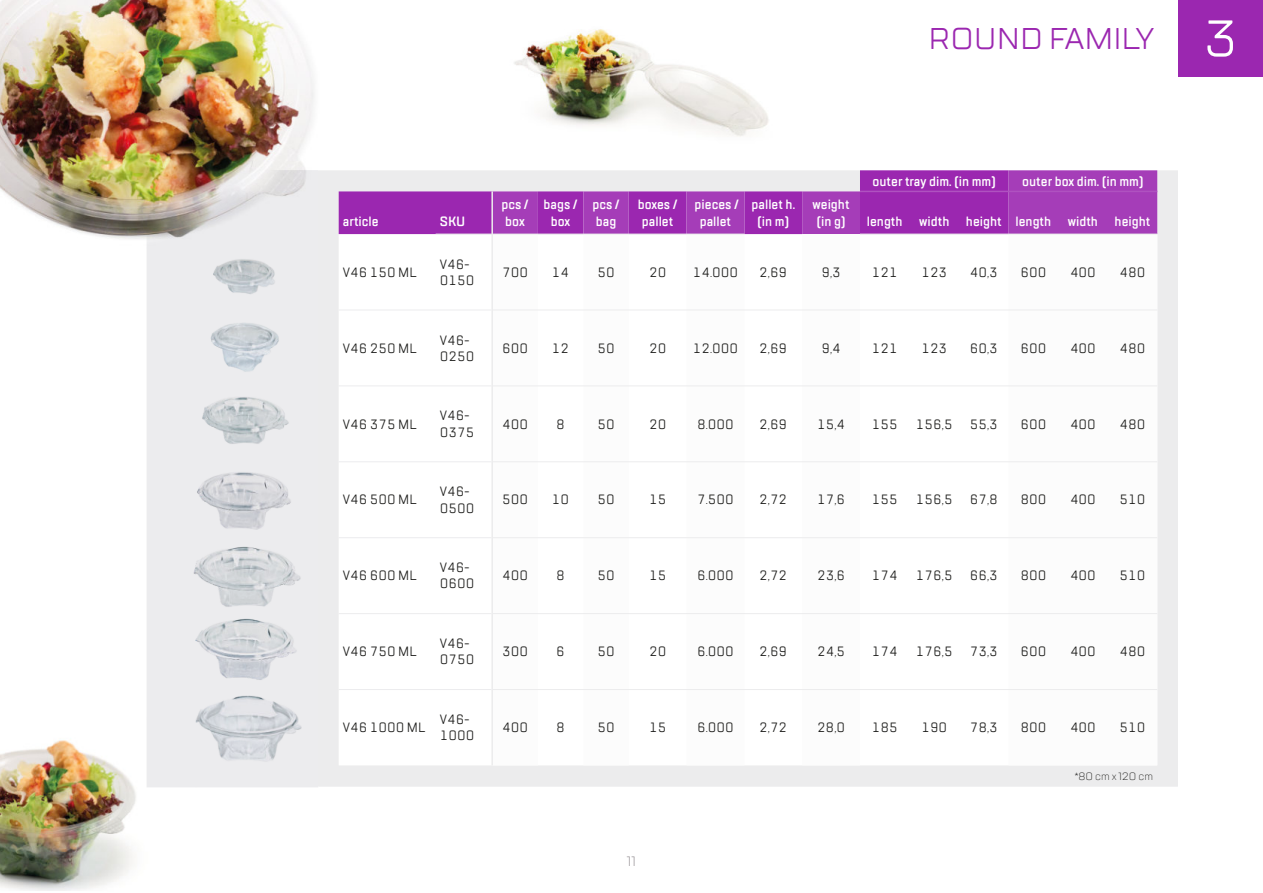
<style>
.page{position:relative;width:1263px;height:893px;background:#fff}
.page>*{position:absolute;margin:0;border:0;box-sizing:border-box;transform-origin:0 0}
.t1{font:30px "TT Lakes";color:#9b27b0}
.t2{font:13.5px/16.2px "TT Lakes Condensed";color:#1d1d1b}
.t3{font:600 13.5px/16.2px "TT Lakes Condensed";color:#fff;text-align:center}
.t4{font:300 13.5px "TT Lakes";color:#8a8488}
.t5{font:300 10.5px "TT Lakes";color:#1d1d1b}
.s1{font-size:51px;color:#fff}
</style>
<div class="page">
<img style="left:0;top:0;width:769px;height:891px">
<img style="left:0;top:255px;width:301px;height:512px">
<div style="left:1178px;top:0;width:85px;height:77px;background:#9b27b0"></div>
<svg style="left:318px;top:170px;width:860px;height:617px"></svg>
<svg style="left:339px;top:170px;width:818px;height:64px;background:#b05ac0"></svg>
<svg style="left:493px;top:234px;width:664px;height:531px"></svg>
<hr style="left:491px;top:191px;width:2px;height:574px;background:#ececed">
<hr style="left:436px;top:234px;width:308px;height:1px;background:#ececed">
<hr style="left:860px;top:234px;width:297px;height:1px;background:#ececed">
<hr style="left:492px;top:310px;width:665px;height:1px;background:#ececed">
<hr style="left:492px;top:386px;width:665px;height:1px;background:#ececed">
<hr style="left:492px;top:462px;width:665px;height:1px;background:#ececed">
<hr style="left:492px;top:537px;width:665px;height:1px;background:#ececed">
<hr style="left:492px;top:613px;width:665px;height:1px;background:#ececed">
<hr style="left:492px;top:689px;width:665px;height:1px;background:#ececed">
<hr style="left:339px;top:310px;width:152px;height:1px;background:#ececee">
<hr style="left:339px;top:386px;width:152px;height:1px;background:#ececee">
<hr style="left:339px;top:462px;width:152px;height:1px;background:#ececee">
<hr style="left:339px;top:537px;width:152px;height:1px;background:#ececee">
<hr style="left:339px;top:613px;width:152px;height:1px;background:#ececee">
<hr style="left:339px;top:689px;width:152px;height:1px;background:#ececee">
<hr style="left:860px;top:191px;width:297px;height:1px;background:#af52c0">
<hr style="left:0;top:0;width:1px;height:77px;background:#e61c62">
<h1 class="t1" style="left:928px;top:19px;width:310px">ROUND FAMILY <span class="s1">3</span></h1>
<p class="t3" style="left:343px;top:213px;width:37px">article</p>
<p class="t3" style="left:440px;top:213px;width:27px">SKU</p>
<p class="t3" style="left:501px;top:197px;width:29px;text-align:left">pcs / box</p>
<p class="t3" style="left:543px;top:197px;width:36px">bags / box</p>
<p class="t3" style="left:592px;top:197px;width:29px;text-align:left">pcs / bag</p>
<p class="t3" style="left:638px;top:197px;width:41px">boxes / pallet</p>
<p class="t3" style="left:695px;top:197px;width:46px">pieces / pallet</p>
<p class="t3" style="left:751px;top:197px;width:45px">pallet h. (in m)</p>
<p class="t3" style="left:812px;top:197px;width:39px;text-align:left">weight (in g)</p>
<p class="t3" style="left:872px;top:173px;width:125px">outer tray dim. (in mm)</p>
<p class="t3" style="left:1022px;top:173px;width:123px">outer box dim. (in mm)</p>
<p class="t3" style="left:867px;top:213px;width:285px">length width height length width height</p>
<p class="t2" style="left:343px;top:264px;width:75px">V46 150 ML</p>
<p class="t2" style="left:440px;top:256px;width:36px">V46-<br>0150</p>
<p class="t2" style="left:502px;top:264px;width:27px">700</p>
<p class="t2" style="left:552px;top:264px;width:19px">14</p>
<p class="t2" style="left:597px;top:264px;width:19px">50</p>
<p class="t2" style="left:649px;top:264px;width:19px">20</p>
<p class="t2" style="left:693px;top:264px;width:47px">14.000</p>
<p class="t2" style="left:759px;top:264px;width:30px">2,69</p>
<p class="t2" style="left:821px;top:264px;width:21px">9,3</p>
<p class="t2" style="left:872px;top:264px;width:27px">121</p>
<p class="t2" style="left:921px;top:264px;width:27px">123</p>
<p class="t2" style="left:970px;top:264px;width:30px">40,3</p>
<p class="t2" style="left:1020px;top:264px;width:27px">600</p>
<p class="t2" style="left:1070px;top:264px;width:27px">400</p>
<p class="t2" style="left:1119px;top:264px;width:28px">480</p>
<p class="t2" style="left:343px;top:340px;width:75px">V46 250 ML</p>
<p class="t2" style="left:440px;top:332px;width:36px">V46-<br>0250</p>
<p class="t2" style="left:502px;top:340px;width:27px">600</p>
<p class="t2" style="left:552px;top:340px;width:19px">12</p>
<p class="t2" style="left:597px;top:340px;width:19px">50</p>
<p class="t2" style="left:649px;top:340px;width:19px">20</p>
<p class="t2" style="left:693px;top:340px;width:47px">12.000</p>
<p class="t2" style="left:759px;top:340px;width:30px">2,69</p>
<p class="t2" style="left:821px;top:340px;width:21px">9,4</p>
<p class="t2" style="left:872px;top:340px;width:27px">121</p>
<p class="t2" style="left:921px;top:340px;width:27px">123</p>
<p class="t2" style="left:970px;top:340px;width:30px">60,3</p>
<p class="t2" style="left:1020px;top:340px;width:27px">600</p>
<p class="t2" style="left:1070px;top:340px;width:27px">400</p>
<p class="t2" style="left:1119px;top:340px;width:28px">480</p>
<p class="t2" style="left:343px;top:416px;width:75px">V46 375 ML</p>
<p class="t2" style="left:440px;top:408px;width:36px">V46-<br>0375</p>
<p class="t2" style="left:502px;top:416px;width:27px">400</p>
<p class="t2" style="left:556px;top:416px;width:10px">8</p>
<p class="t2" style="left:597px;top:416px;width:19px">50</p>
<p class="t2" style="left:649px;top:416px;width:19px">20</p>
<p class="t2" style="left:697px;top:416px;width:38px">8.000</p>
<p class="t2" style="left:759px;top:416px;width:30px">2,69</p>
<p class="t2" style="left:817px;top:416px;width:30px">15,4</p>
<p class="t2" style="left:872px;top:416px;width:27px">155</p>
<p class="t2" style="left:916px;top:416px;width:38px">156,5</p>
<p class="t2" style="left:970px;top:416px;width:30px">55,3</p>
<p class="t2" style="left:1020px;top:416px;width:27px">600</p>
<p class="t2" style="left:1070px;top:416px;width:27px">400</p>
<p class="t2" style="left:1119px;top:416px;width:28px">480</p>
<p class="t2" style="left:343px;top:492px;width:75px">V46 500 ML</p>
<p class="t2" style="left:440px;top:484px;width:36px">V46-<br>0500</p>
<p class="t2" style="left:502px;top:492px;width:27px">500</p>
<p class="t2" style="left:552px;top:492px;width:19px">10</p>
<p class="t2" style="left:597px;top:492px;width:19px">50</p>
<p class="t2" style="left:649px;top:492px;width:19px">15</p>
<p class="t2" style="left:697px;top:492px;width:38px">7.500</p>
<p class="t2" style="left:759px;top:492px;width:30px">2,72</p>
<p class="t2" style="left:817px;top:492px;width:30px">17,6</p>
<p class="t2" style="left:872px;top:492px;width:27px">155</p>
<p class="t2" style="left:916px;top:492px;width:38px">156,5</p>
<p class="t2" style="left:970px;top:492px;width:30px">67,8</p>
<p class="t2" style="left:1020px;top:492px;width:28px">800</p>
<p class="t2" style="left:1070px;top:492px;width:27px">400</p>
<p class="t2" style="left:1119px;top:492px;width:27px">510</p>
<p class="t2" style="left:343px;top:568px;width:75px">V46 600 ML</p>
<p class="t2" style="left:440px;top:560px;width:36px">V46-<br>0600</p>
<p class="t2" style="left:502px;top:568px;width:27px">400</p>
<p class="t2" style="left:556px;top:568px;width:10px">8</p>
<p class="t2" style="left:597px;top:568px;width:19px">50</p>
<p class="t2" style="left:649px;top:568px;width:19px">15</p>
<p class="t2" style="left:697px;top:568px;width:38px">6.000</p>
<p class="t2" style="left:759px;top:568px;width:30px">2,72</p>
<p class="t2" style="left:817px;top:568px;width:30px">23,6</p>
<p class="t2" style="left:872px;top:568px;width:27px">174</p>
<p class="t2" style="left:916px;top:568px;width:38px">176,5</p>
<p class="t2" style="left:970px;top:568px;width:30px">66,3</p>
<p class="t2" style="left:1020px;top:568px;width:28px">800</p>
<p class="t2" style="left:1070px;top:568px;width:27px">400</p>
<p class="t2" style="left:1119px;top:568px;width:27px">510</p>
<p class="t2" style="left:343px;top:644px;width:75px">V46 750 ML</p>
<p class="t2" style="left:440px;top:636px;width:36px">V46-<br>0750</p>
<p class="t2" style="left:502px;top:644px;width:27px">300</p>
<p class="t2" style="left:556px;top:644px;width:10px">6</p>
<p class="t2" style="left:597px;top:644px;width:19px">50</p>
<p class="t2" style="left:649px;top:644px;width:19px">20</p>
<p class="t2" style="left:697px;top:644px;width:38px">6.000</p>
<p class="t2" style="left:759px;top:644px;width:30px">2,69</p>
<p class="t2" style="left:817px;top:644px;width:30px">24,5</p>
<p class="t2" style="left:872px;top:644px;width:27px">174</p>
<p class="t2" style="left:916px;top:644px;width:38px">176,5</p>
<p class="t2" style="left:970px;top:644px;width:30px">73,3</p>
<p class="t2" style="left:1020px;top:644px;width:27px">600</p>
<p class="t2" style="left:1070px;top:644px;width:27px">400</p>
<p class="t2" style="left:1119px;top:644px;width:28px">480</p>
<p class="t2" style="left:343px;top:720px;width:84px">V46 1000 ML</p>
<p class="t2" style="left:440px;top:712px;width:36px">V46-<br>1000</p>
<p class="t2" style="left:502px;top:720px;width:27px">400</p>
<p class="t2" style="left:556px;top:720px;width:10px">8</p>
<p class="t2" style="left:597px;top:720px;width:19px">50</p>
<p class="t2" style="left:649px;top:720px;width:19px">15</p>
<p class="t2" style="left:697px;top:720px;width:38px">6.000</p>
<p class="t2" style="left:759px;top:720px;width:30px">2,72</p>
<p class="t2" style="left:817px;top:720px;width:30px">28,0</p>
<p class="t2" style="left:872px;top:720px;width:28px">185</p>
<p class="t2" style="left:921px;top:720px;width:27px">190</p>
<p class="t2" style="left:970px;top:720px;width:30px">78,3</p>
<p class="t2" style="left:1020px;top:720px;width:28px">800</p>
<p class="t2" style="left:1070px;top:720px;width:27px">400</p>
<p class="t2" style="left:1119px;top:720px;width:27px">510</p>
<p class="t5" style="left:1075px;top:769px;width:80px">*80 cm x 120 cm</p>
<p class="t4" style="left:627px;top:853px;width:11px">11</p>
</div>
